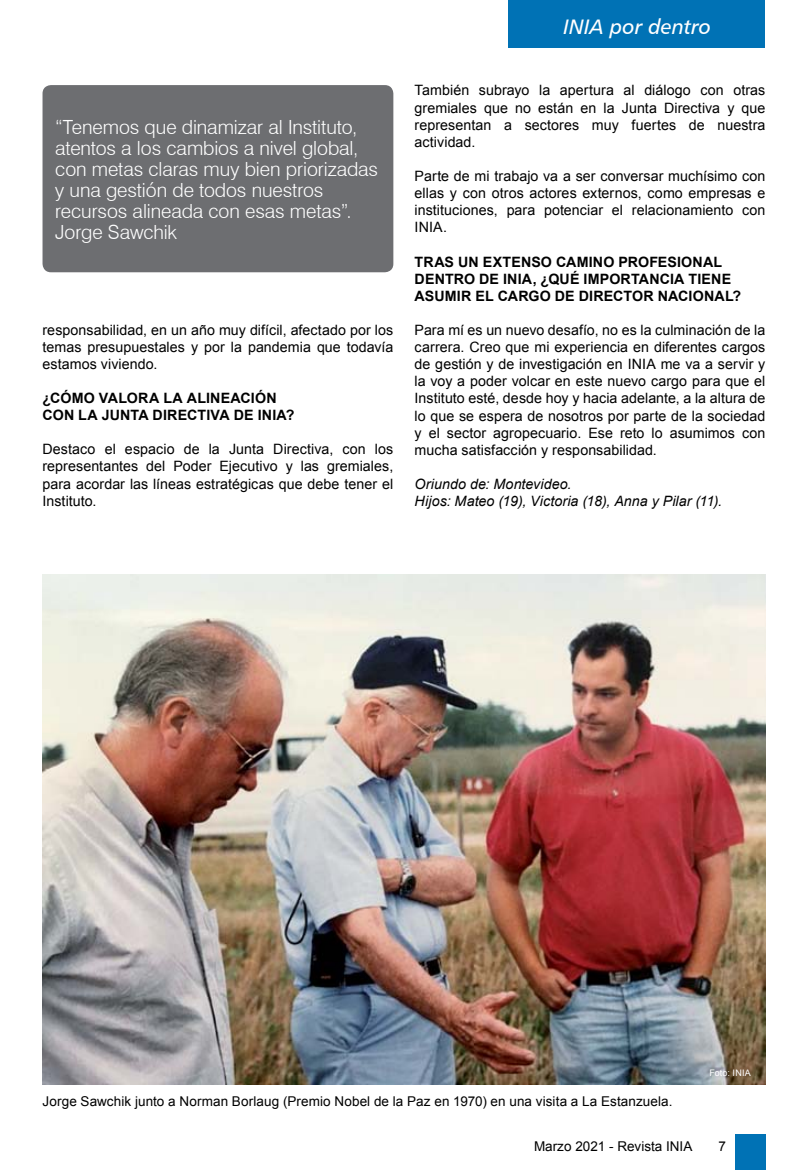
<style>
.page{position:relative;width:808px;height:1170px;background:#fff}
.page>*{position:absolute;margin:0;border:0;box-sizing:border-box;transform-origin:0 0}
.t1{font:21px "Humanist 777 BT Italic B";color:#fff}
.t2{font:300 19.5px/21px "Swiss 721 BT";letter-spacing:-.005em;color:#fff}
.t3{font:14.25px/17.1px "Arial";letter-spacing:.005em;color:#000;text-align:justify}
.t4{font:700 14.25px "Arial";letter-spacing:.005em;color:#000}
.t5{font:italic 14.25px/17.1px "Arial";letter-spacing:.005em;color:#000}
.t6{font:13.5px "Arial";letter-spacing:.005em;color:#000}
.t7{font:9px "Arial";letter-spacing:.025em;color:#fff}
</style>
<div class="page">
<div style="left:508px;top:0;width:257px;height:47px;background:#0072b5"></div>
<div style="left:734px;top:1134px;width:31px;height:35px;background:#0072b5"></div>
<div style="left:43px;top:85px;width:350px;height:187px;background:#6d6e71;border-radius:9px"></div>
<img style="left:42px;top:574px;width:723px;height:510px">
<h2 class="t2" style="left:55px;top:116px;width:324px">“Tenemos que dinamizar al I nstituto, atentos a los cambios a nivel global, con metas claras muy bien priorizadas y una gestión de todos nuestros recursos alineada con esas metas”.<br>Jorge Sawchik</h2>
<p class="t3" style="left:43px;top:321px;width:352px">responsabilidad, en un año muy difícil, afectado por los temas presupuestales y por la pandemia que todavía estamos viviendo.</p>
<p class="t4" style="left:43px;top:388px;width:20px">¿CÓMO</p>
<p class="t4" style="left:99px;top:388px;width:40px">VALORA</p>
<p class="t4" style="left:163px;top:388px;width:53px">LA ALINEA</p>
<p class="t4" style="left:241px;top:388px;width:20px">CIÓN</p>
<p class="t4" style="left:43px;top:405px;width:78px">CON LA JUNTA</p>
<p class="t4" style="left:153px;top:405px;width:54px">DIRECTIVA</p>
<p class="t4" style="left:234px;top:405px;width:62px">DE INIA?</p>
<p class="t3" style="left:43px;top:441px;width:352px">Destaco el espacio de la Junta Directiva, con los representantes del Poder Ejecutivo y las gremiales, para acordar las líneas estratégicas que debe tener el Instituto.</p>
<h1 class="t1" style="left:563px;top:13px;width:149px">INIA por dentro</h1>
<p class="t3" style="left:415px;top:82px;width:352px">También subrayo la apertura al diálogo con otras gremiales que no están en la Junta Directiva y que representan a sectores muy fuertes de nuestra actividad.</p>
<p class="t3" style="left:415px;top:168px;width:352px">Parte de mi trabajo va a ser conversar muchísimo con ellas y con otros actores externos, como empresas e instituciones, para potenciar el relacionamiento con INIA.</p>
<p class="t4" style="left:415px;top:252px;width:20px">TRAS</p>
<p class="t4" style="left:458px;top:252px;width:56px">UN EXTENSO</p>
<p class="t4" style="left:556px;top:252px;width:21px">CAMINO</p>
<p class="t4" style="left:618px;top:252px;width:20px">PROFESIONA</p>
<p class="t4" style="left:713px;top:252px;width:10px">L</p>
<p class="t4" style="left:415px;top:269px;width:11px">DENTRO</p>
<p class="t4" style="left:479px;top:269px;width:141px">DE INIA, ¿QU É IM PORTAN</p>
<p class="t4" style="left:660px;top:269px;width:39px">CIA TIENE</p>
<p class="t4" style="left:415px;top:286px;width:11px">ASUMIR</p>
<p class="t4" style="left:475px;top:286px;width:113px">EL CARGO DE DIRE</p>
<p class="t4" style="left:613px;top:286px;width:22px">CTOR</p>
<p class="t4" style="left:658px;top:286px;width:41px">NACIONA</p>
<p class="t4" style="left:725px;top:286px;width:18px">L?</p>
<p class="t3" style="left:415px;top:321px;width:352px">Para mí es un nuevo desafío, no es la culminación de la carrera. Creo que mi experiencia en diferentes cargos de gestión y de investigación en INIA me va a servir y la voy a poder volcar en este nuevo cargo para que el Instituto esté, desde hoy y hacia adelante, a la altura de lo que se espera de nosotros por parte de la sociedad y el sector agropecuario. Ese reto lo asumimos con mucha satisfacción y responsabilidad.</p>
<p class="t5" style="left:415px;top:475px;width:309px">Oriundo de: Montevideo.<br>Hijos: Mateo (19), Victoria (18), Anna y Pilar (11).</p>
<p class="t7" style="left:709px;top:1067px;width:43px">Foto: INIA</p>
<p class="t6" style="left:43px;top:1092px;width:631px">Jorge Sawchik junto a Norman Borlaug (Premio Nobel de la Paz en 1970) en una visita a La Estanzuela.</p>
<p class="t6" style="left:534px;top:1137px;width:160px">Marzo 2021 - Revista INIA</p>
<p class="t6" style="left:718px;top:1137px;width:9px">7</p>
</div>
